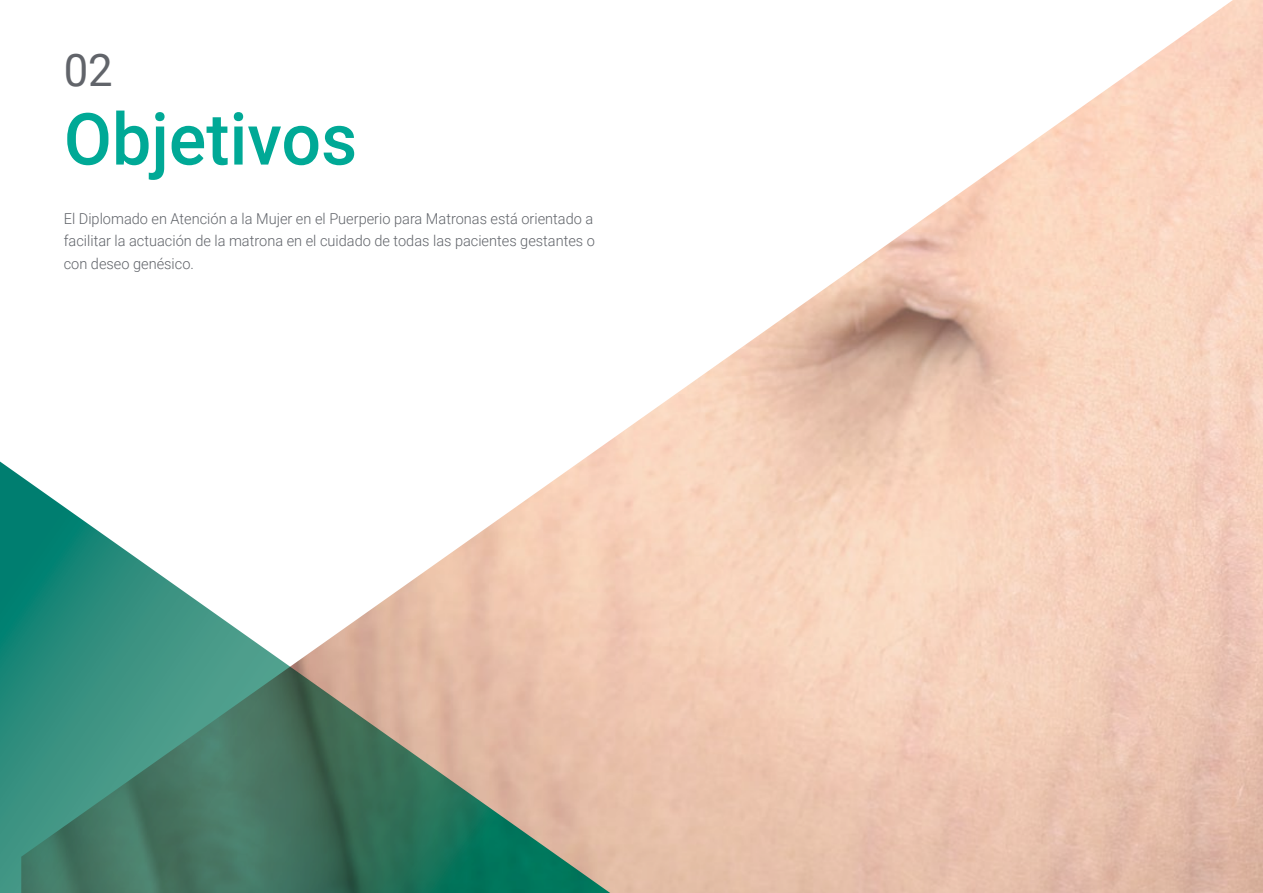
<style>
.page{position:relative;width:1263px;height:893px;background:#fff}
.page>*{position:absolute;margin:0;border:0;box-sizing:border-box;transform-origin:0 0}
.t1{font:500 72px "Roboto";color:#00a996}
.t2{font:45px "Roboto";color:#61646a}
.t3{font:300 15px/22.5px "Roboto";color:#61646a;text-align:justify}
</style>
<div class="page">
<img style="left:602px;top:0;width:661px;height:893px">
<svg style="left:0;top:446px;width:640px;height:447px"></svg>
<h2 class="t2" style="left:64px;top:38px;width:51px">02</h2>
<h1 class="t1" style="left:64px;top:89px;width:295px">Objetivos</h1>
<p class="t3" style="left:64px;top:207px;width:533px">El Diplomado en Atención a la Mujer en el Puerperio para Matronas está orientado a facilitar la actuación de la matrona en el cuidado de todas las pacientes gestantes o con deseo genésico.</p>
</div>
